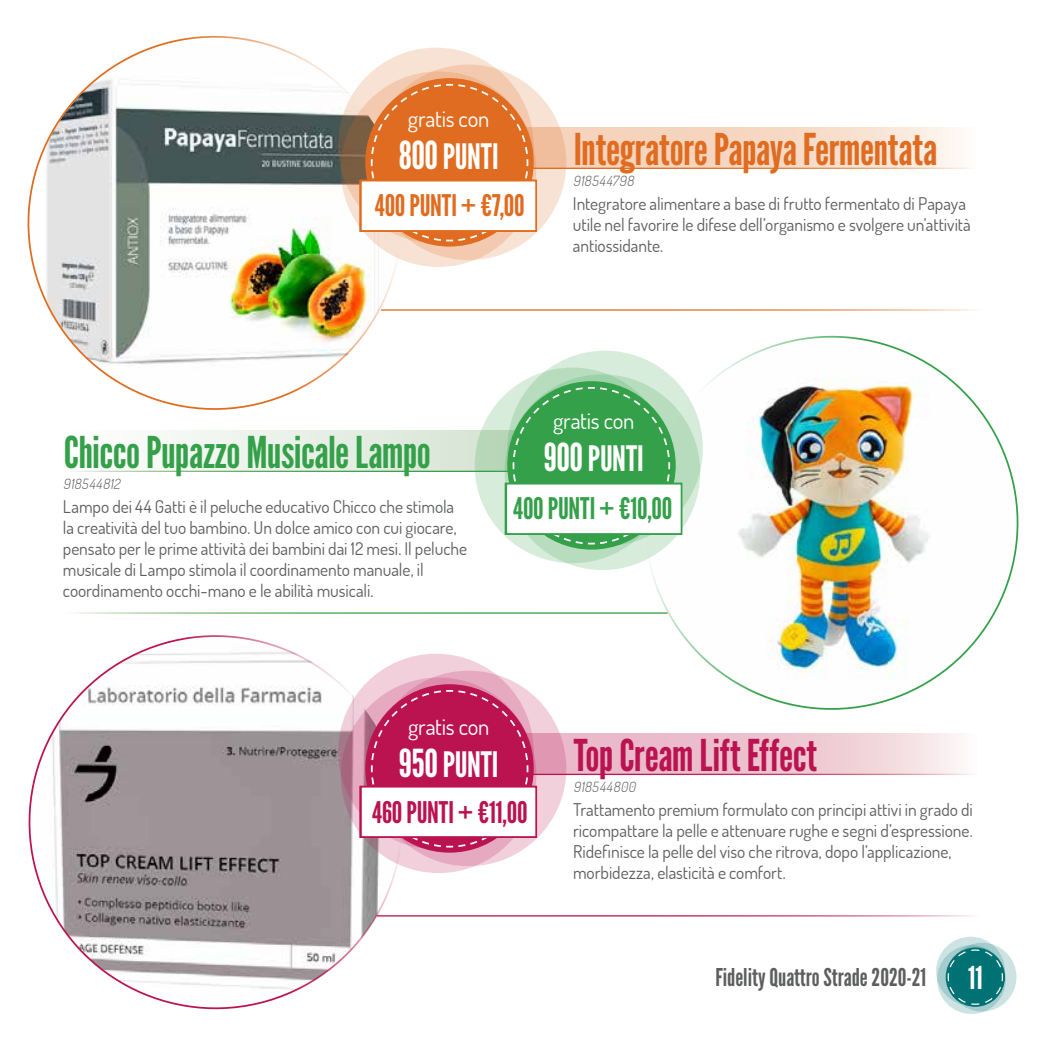
<style>
.page{position:relative;width:1042px;height:1042px;background:#fff}
.page>*{position:absolute;margin:0;border:0;box-sizing:border-box;transform-origin:0 0}
.t1{font:43.75px "League Gothic";letter-spacing:-.01em;color:#df6c20}
.t2{font:43.75px "League Gothic";letter-spacing:-.015em;color:#34a049}
.t3{font:43.75px "League Gothic";letter-spacing:-.01em;color:#ba1350}
.t4{font:35px "League Gothic";letter-spacing:-.005em;color:#fff}
.t5{font:31.5px "League Gothic";color:#fff}
.t6{font:29.75px "League Gothic";letter-spacing:-.01em;color:#34a049}
.t7{font:29.75px "League Gothic";letter-spacing:-.005em;color:#ba1350}
.t8{font:29.75px "League Gothic";letter-spacing:-.005em;color:#df6c20}
.t9{font:24.5px "League Gothic";color:#5d5e5e}
.t10{font:22.75px "Dosis";letter-spacing:-.015em;color:#fff}
.t11{font:17.5px/21px "Dosis";letter-spacing:-.005em;color:#5d5e5e}
.t12{font:italic 300 14px "Dosis";color:#5d5e5e}
.s1{font-size:38.5px}
</style>
<div class="page">
<svg style="left:560px;top:128px;width:410px;height:40px;background:#f7dcc9"></svg>
<svg style="left:371px;top:65px;width:195px;height:195px;background:#f4d4be"></svg>
<svg style="left:341px;top:71px;width:195px;height:196px"></svg>
<svg style="left:338px;top:48px;width:196px;height:195px;background:#f1c3a4"></svg>
<svg style="left:429px;top:83px;width:100px;height:159px;background:#e27b36"></svg>
<svg style="left:84px;top:431px;width:397px;height:40px"></svg>
<svg style="left:475px;top:368px;width:195px;height:195px;background:#c9e3cd"></svg>
<svg style="left:505px;top:374px;width:195px;height:196px;background:#add8b6"></svg>
<svg style="left:507px;top:351px;width:196px;height:195px;background:#afd9b6"></svg>
<svg style="left:512px;top:386px;width:105px;height:159px;background:#48a95b"></svg>
<svg style="left:560px;top:734px;width:405px;height:40px;background:#eec8d3"></svg>
<svg style="left:371px;top:670px;width:195px;height:196px;background:#eabacc"></svg>
<svg style="left:341px;top:677px;width:195px;height:196px"></svg>
<svg style="left:338px;top:654px;width:196px;height:195px;background:#e29fb8"></svg>
<svg style="left:430px;top:689px;width:99px;height:159px;background:#c12c62"></svg>
<img style="left:617px;top:309px;width:402px;height:426px">
<svg style="left:27px;top:35px;width:402px;height:400px"></svg>
<svg style="left:28px;top:612px;width:402px;height:398px"></svg>
<div style="left:947px;top:942px;width:69px;height:69px;background:#cde3e3;border-radius:50%"></div>
<svg style="left:937px;top:945px;width:69px;height:69px"></svg>
<svg style="left:936px;top:936px;width:69px;height:69px"></svg>
<svg style="left:947px;top:949px;width:56px;height:56px;background:#238587"></svg>
<div style="left:360px;top:180px;width:177px;height:52px;background:#fff;border:2px solid #df6c20"></div>
<div style="left:505px;top:483px;width:177px;height:52px;background:#fff;border:2px solid #34a049"></div>
<div style="left:360px;top:786px;width:177px;height:52px;background:#fff;border:2px solid #ba1350"></div>
<h3 class="t10" style="left:408px;top:104px;width:83px">gratis con</h3>
<h2 class="t4" style="left:399px;top:135px;width:101px"><span class="s1">800</span> PUNTI</h2>
<h3 class="t8" style="left:375px;top:188px;width:151px">400 PUNTI + €7,00</h3>
<h1 class="t1" style="left:574px;top:123px;width:365px">Integratore Papaya Fermentata</h1>
<p class="t12" style="left:573px;top:172px;width:65px">918544798</p>
<p class="t11" style="left:573px;top:193px;width:399px">Integratore alimentare a base di frutto fermentato di Papaya utile nel favorire le difese dell’organismo e svolgere un’attività antiossidante.</p>
<h3 class="t10" style="left:553px;top:406px;width:83px">gratis con</h3>
<h2 class="t4" style="left:544px;top:438px;width:101px"><span class="s1">900</span> PUNTI</h2>
<h1 class="t2" style="left:64px;top:426px;width:369px">Chicco Pupazzo Musicale Lampo</h1>
<p class="t12" style="left:63px;top:475px;width:62px">918544812</p>
<p class="t11" style="left:63px;top:496px;width:406px">Lampo dei 44 Gatti è il peluche educativo Chicco che stimola la creatività del tuo bambino. Un dolce amico con cui giocare, pensato per le prime attività dei bambini dai 12 mesi. Il peluche musicale di Lampo stimola il coordinamento manuale, il coordinamento occhi-mano e le abilità musicali.</p>
<h3 class="t6" style="left:513px;top:491px;width:161px">400 PUNTI + €10,00</h3>
<h3 class="t10" style="left:408px;top:712px;width:83px">gratis con</h3>
<h2 class="t4" style="left:399px;top:744px;width:101px"><span class="s1">950</span> PUNTI</h2>
<h3 class="t7" style="left:372px;top:795px;width:157px">460 PUNTI + €11,00</h3>
<h1 class="t3" style="left:574px;top:729px;width:245px">Top Cream Lift Effect</h1>
<p class="t12" style="left:573px;top:778px;width:67px">918544800</p>
<p class="t11" style="left:573px;top:799px;width:401px">Trattamento premium formulato con principi attivi in grado di ricompattare la pelle e attenuare rughe e segni d’espressione.<br>Ridefinisce la pelle del viso che ritrova, dopo l’applicazione, morbidezza, elasticità e comfort.</p>
<h3 class="t9" style="left:715px;top:962px;width:212px">Fidelity Quattro Strade 2020-21</h3>
<h3 class="t5" style="left:968px;top:958px;width:16px">11</h3>
</div>
